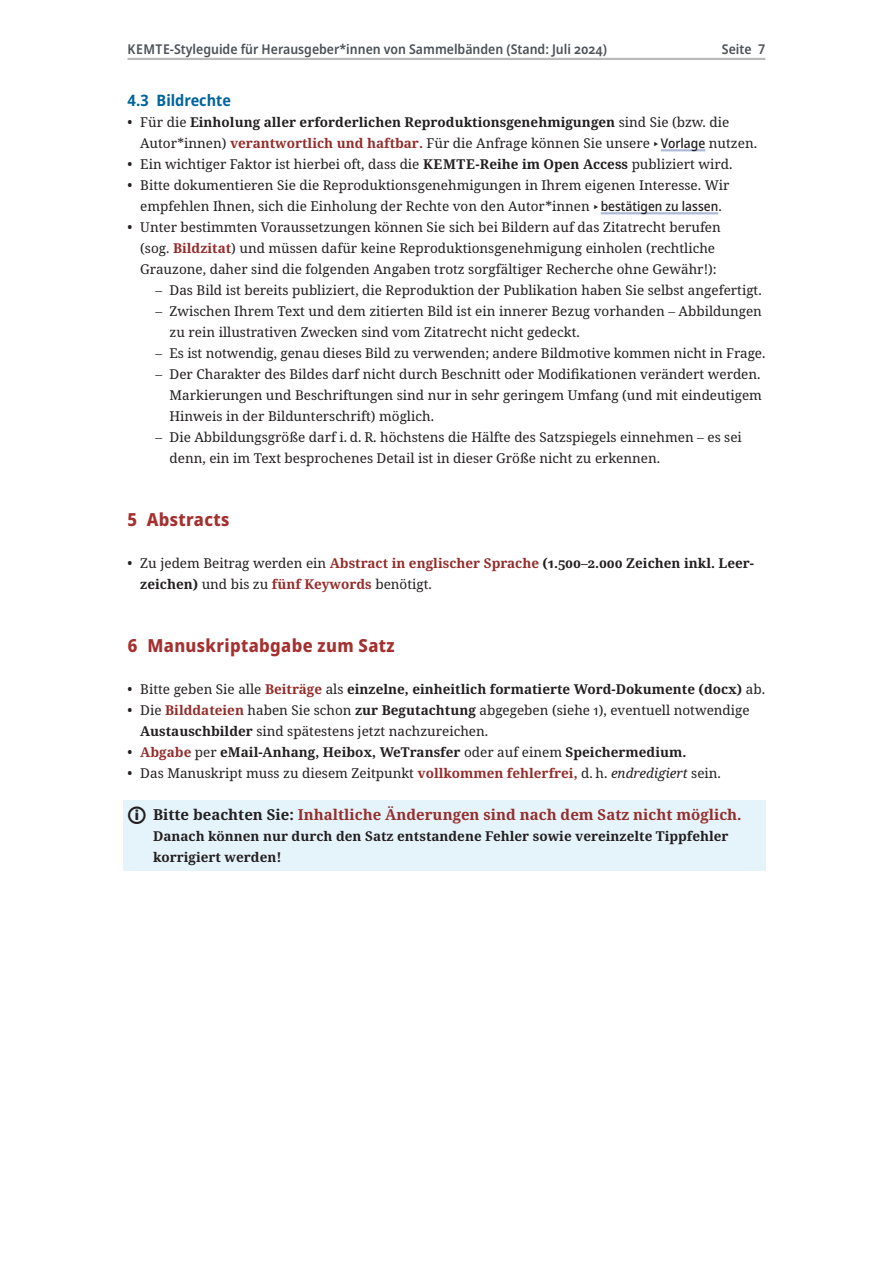
<style>
.page{position:relative;width:893px;height:1263px;background:#fff}
.page>*{position:absolute;margin:0;border:0;box-sizing:border-box;transform-origin:0 0}
.t1{font:800 semi-condensed 18px "Noto Sans";letter-spacing:.02em;color:#a43130}
.t2{font:700 semi-condensed 15.75px "Noto Sans";color:#00659c}
.Fließtext{font:700 15px "Noto Serif";color:#942d2b}
.t3{font:13.5px/21px "Noto Serif";color:#231f20}
.Fließtext-2{font:700 13.5px/21px "Noto Serif";color:#231f20}
.t4{font:600 semi-condensed 13.5px "Noto Sans";color:#4d5258}
.s1{font-weight:700}
.s2{font-weight:700;color:#942d2b}
.s3{font-family:"Noto Sans";font-weight:500;font-stretch:semi-condensed;font-size:13.35px}
.s4{font-weight:400}
.s5{color:#942d2b}
.s6{font-style:italic}
.s7{color:#231f20}
</style>
<div class="page">
<hr style="left:128px;top:58px;width:637px;height:2px;background:#bbb">
<hr style="left:661px;top:149px;width:44px;height:2px;background:#b0bbda">
<hr style="left:601px;top:212px;width:117px;height:2px;background:#b0bbda">
<div style="left:123px;top:800px;width:642px;height:70px;background:#e5f3fb"></div>
<p class="t4" style="left:128px;top:39px;width:481px">KEMTE-Styleguide für Herausgeber*innen von Sammelbänden (Stand: Juli 2024)</p>
<p class="t4" style="left:722px;top:39px;width:45px">Seite 7</p>
<p class="t2" style="left:128px;top:89px;width:105px">4.3 Bildrechte</p>
<p class="t3" style="left:140px;top:112px;width:618px;text-indent:-13px">• Für die <span class="s1">Einholung aller erforderlichen Reproduktionsgenehmigungen</span> sind Sie (bzw. die<br>Autor*innen) <span class="s2">verantwortlich und haftbar.</span> Für die Anfrage können Sie unsere <span class="s3">‣ Vorlage</span> nutzen.</p>
<p class="t3" style="left:128px;top:154px;width:606px">• Ein wichtiger Faktor ist hierbei oft, dass die <span class="s1">KEMTE-Reihe im Open Access</span> publiziert wird.</p>
<p class="t3" style="left:128px;top:175px;width:603px;text-align:center">• Bitte dokumentieren Sie die Reproduktionsgenehmigungen in Ihrem eigenen Interesse. Wir empfehlen Ihnen, sich die Einholung der Rechte von den Autor*innen <span class="s3">‣ bestätigen zu lassen</span>.</p>
<p class="t3" style="left:140px;top:217px;width:582px;text-indent:-13px">• Unter bestimmten Voraussetzungen können Sie sich bei Bildern auf das Zitatrecht berufen (sog. <span class="s2">Bildzitat</span>) und müssen dafür keine Reproduktionsgenehmigung einholen (rechtliche<br>Grauzone, daher sind die folgenden Angaben trotz sorgfältiger Recherche ohne Gewähr!):</p>
<p class="t3" style="left:156px;top:280px;width:608px">– Das Bild ist bereits publiziert, die Reproduktion der Publikation haben Sie selbst angefertigt.</p>
<p class="t3" style="left:170px;top:301px;width:594px;text-indent:-14px">– Zwischen Ihrem Text und dem zitierten Bild ist ein innerer Bezug vorhanden – Abbildungen zu rein illustrativen Zwecken sind vom Zitatrecht nicht gedeckt.</p>
<p class="t3" style="left:156px;top:343px;width:611px">– Es ist notwendig, genau dieses Bild zu verwenden; andere Bildmotive kommen nicht in Frage.</p>
<p class="t3" style="left:170px;top:364px;width:594px;text-align:justify;text-indent:-14px">– Der Charakter des Bildes darf nicht durch Beschnitt oder Modifikationen verändert werden.<br>Markierungen und Beschriftungen sind nur in sehr geringem Umfang (und mit eindeutigem Hinweis in der Bildunterschrift) möglich.</p>
<p class="t3" style="left:170px;top:427px;width:574px;text-indent:-14px">– Die Abbildungsgröße darf i. d. R. höchstens die Hälfte des Satzspiegels einnehmen – es sei denn, ein im Text besprochenes Detail ist in dieser Größe nicht zu erkennen.</p>
<p class="t1" style="left:128px;top:506px;width:103px">5 Abstracts</p>
<p class="t3" style="left:140px;top:553px;width:615px;text-indent:-13px">• Zu jedem Beitrag werden ein <span class="s2">Abstract in englischer Sprache</span> <span class="s1">(1.500–2.000 Zeichen inkl. Leer&shy;zeichen)</span> und bis zu <span class="s2">fünf Keywords</span> benötigt.</p>
<p class="t1" style="left:128px;top:632px;width:269px">6 Manuskriptabgabe zum Satz</p>
<p class="Fließtext-2" style="left:128px;top:679px;width:639px"><span class="s4">• Bitte geben Sie alle</span> <span class="s5">Beiträge</span> <span class="s4">als</span> einzelne, einheitlich formatierte Word-Dokumente (docx) <span class="s4">ab.</span></p>
<p class="t3" style="left:140px;top:700px;width:611px;text-indent:-13px">• Die <span class="s2">Bilddateien</span> haben Sie schon <span class="s1">zur Begutachtung</span> abgegeben (siehe 1), eventuell notwendige<br><span class="s1">Austauschbilder</span> sind spätestens jetzt nachzureichen.</p>
<p class="Fließtext-2" style="left:128px;top:742px;width:560px"><span class="s4">•</span> <span class="s5">Abgabe</span> <span class="s4">per</span> eMail-Anhang, Heibox, WeTransfer <span class="s4">oder auf einem</span> Speichermedium.</p>
<p class="t3" style="left:128px;top:763px;width:595px">• Das Manuskript muss zu diesem Zeitpunkt <span class="s2">vollkommen fehlerfrei,</span> d. h. <span class="s6">endredigiert</span> sein.</p>
<p class="Fließtext" style="left:153px;top:804px;width:590px"><span class="s7">Bitte beachten Sie:</span> Inhaltliche Änderungen sind nach dem Satz nicht möglich.</p>
<p class="Fließtext-2" style="left:153px;top:826px;width:577px">Danach können nur durch den Satz entstandene Fehler sowie vereinzelte Tippfehler korrigiert werden!</p>
</div>
